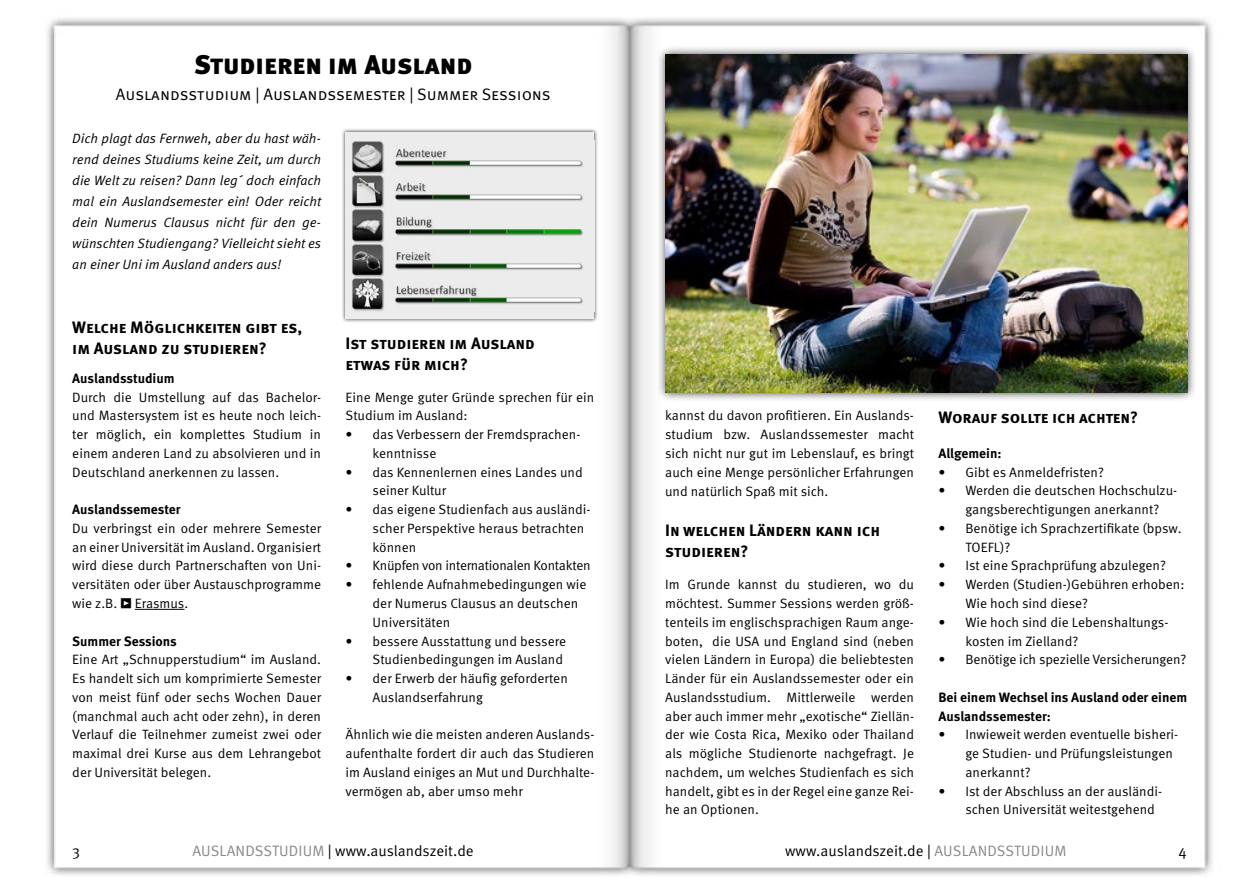
<style>
.page{position:relative;width:1259px;height:893px;background:#fff}
.page>*{position:absolute;margin:0;border:0;box-sizing:border-box;transform-origin:0 0}
.t1{font:900 27px "Meta Pro";color:#000}
.t2{font:700 16.5px/21px "Meta Pro";color:#000}
.t3{font:16.5px "Meta Pro";color:#000}
.t4{font:15px "Meta Pro";color:#000}
.t5{font:13.5px/18.8px "Meta Pro";color:#000}
.t6{font:italic 13.5px/21px "Meta Pro";color:#000;text-align:justify}
.t7{font:700 13.5px/18.8px "Meta Pro";color:#000}
.t8{font:13.5px "Meta Pro";letter-spacing:-.02em;color:#000}
.s1{color:#87888a}
</style>
<div class="page">
<img style="left:47px;top:18px;width:1165px;height:858px">
<div style="left:342px;top:128px;width:256px;height:195px;background:#000;opacity:.75"></div>
<div style="left:345px;top:132px;width:249px;height:186px;background:#ececec"></div>
<img style="left:352px;top:141px;width:231px;height:170px">
<hr style="left:135px;top:609px;width:49px;height:1px;background:#000">
<div style="left:656px;top:45px;width:540px;height:357px;background:#000;opacity:.75"></div>
<img style="left:665px;top:54px;width:522px;height:338px">
<h1 class="t1" style="left:194px;top:48px;width:280px">Studieren im Ausland</h1>
<p class="t3" style="left:116px;top:84px;width:436px">Auslandsstudium | Auslandssemester | Summer Sessions</p>
<p class="t6" style="left:72px;top:128px;width:250px">Dich plagt das Fernweh, aber du hast wäh&shy;rend deines Studiums keine Zeit, um durch die Welt zu reisen? Dann leg´ doch einfach mal ein Auslandsemester ein! Oder reicht dein Numerus Clausus nicht für den ge&shy;wünschten Studiengang? Vielleicht sieht es an einer Uni im Ausland anders aus!</p>
<p class="t2" style="left:72px;top:317px;width:231px">Welche Möglichkeiten gibt es, im Ausland zu studieren?</p>
<p class="t7" style="left:72px;top:369px;width:104px">Auslandsstudium</p>
<p class="t5" style="left:72px;top:388px;width:250px;text-align:justify">Durch die U mstellung auf das Bachelor&shy;und Mastersystem ist es heute noch leich&shy;ter möglich, ein komplettes Studium in einem anderen Land zu absolvieren und in Deutschland anerkennen zu lassen.</p>
<p class="t7" style="left:72px;top:501px;width:110px">Auslandssemester</p>
<p class="t5" style="left:72px;top:519px;width:250px;text-align:justify">Du verbringst ein oder mehrere Semester an einer U niversität im Ausland. Organisiert wird diese durch Partnerschaften von U ni&shy;versitäten oder über Austauschprogramme wie z.B. • Erasmus.</p>
<p class="t7" style="left:72px;top:632px;width:106px">Summer Sessions</p>
<p class="t5" style="left:72px;top:651px;width:250px;text-align:justify">Eine Art „Schnupperstudium“ im Ausland.<br>Es handelt sich um komprimierte Semester von meist fünf oder sechs Wochen Dauer (manchmal auch acht oder zehn), in deren Verlauf die Teilnehmer zumeist zwei oder maximal drei Kurse aus dem Lehrangebot der U niversität belegen.</p>
<p class="t2" style="left:345px;top:334px;width:191px">Ist studieren im Ausland etwas für mich?</p>
<p class="t5" style="left:345px;top:388px;width:250px">Eine Menge guter Gründe sprechen für ein<br>Studium im Ausland:</p>
<p class="t5" style="left:372px;top:426px;width:209px;text-indent:-27px">• das Verbessern der Fremdsprachen&shy;kenntnisse</p>
<p class="t5" style="left:372px;top:463px;width:212px;text-indent:-27px">• das Kennenlernen eines Landes und seiner Kultur</p>
<p class="t5" style="left:372px;top:501px;width:220px;text-indent:-27px">• das eigene Studienfach aus ausländi&shy;scher Perspektive heraus betrachten können</p>
<p class="t8" style="left:345px;top:557px;width:246px">• Knüpfen von internationalen Kontakten</p>
<p class="t5" style="left:372px;top:576px;width:215px;text-indent:-27px">• fehlende Aufnahmebedingungen wie der N umerus Clausus an deutschen<br>U niversitäten</p>
<p class="t5" style="left:345px;top:632px;width:222px;text-align:right">• bessere Ausstattung und bessere<br>Studienbedingungen im Ausland</p>
<p class="t5" style="left:372px;top:669px;width:197px;text-indent:-27px">• der Erwerb der häufig geforderten<br>Auslandserfahrung</p>
<p class="t5" style="left:345px;top:726px;width:250px;text-align:justify">Ähnlich wie die meisten anderen Auslands&shy;aufenthalte fordert dir auch das Studieren im Ausland einiges an Mut und Durchhalte&shy;vermögen ab, aber umso mehr</p>
<p class="t5" style="left:665px;top:407px;width:250px;text-align:justify">kannst du davon profitieren. Ein Auslands&shy;studium bzw. Auslandssemester macht sich nicht nur gut im Lebenslauf, es bringt auch eine Menge persönlicher Erfahrungen und natürlich Spaß mit sich.</p>
<p class="t2" style="left:665px;top:521px;width:216px">In welchen Ländern kann ich studieren?</p>
<p class="t5" style="left:665px;top:576px;width:250px;text-align:justify">I m Grunde kannst du studieren, wo du möchtest. Summer Sessions werden größ&shy;tenteils im englischsprachigen Raum ange&shy;boten, die USA und England sind (neben vielen Ländern in Europa) die beliebtesten Länder für ein Auslandssemester oder ein Auslandsstudium. Mittlerweile werden aber auch immer mehr „exotische“ Ziellän&shy;der wie Costa Rica, Mexiko oder Thailand als mögliche Studienorte nachgefragt. Je nachdem, um welches Studienfach es sich handelt, gibt es in der Regel eine ganze Rei&shy;he an Optionen.</p>
<p class="t2" style="left:938px;top:408px;width:201px">Worauf sollte ich achten?</p>
<p class="t7" style="left:938px;top:444px;width:65px">Allgemein:</p>
<p class="t5" style="left:938px;top:463px;width:167px">• Gibt es Anmeldefristen?</p>
<p class="t5" style="left:965px;top:482px;width:213px;text-indent:-27px">• Werden die deutschen Hochschulzu&shy;gangsberechtigungen anerkannt?</p>
<p class="t5" style="left:965px;top:519px;width:218px;text-indent:-27px">• Benötige ich Sprachzertifikate (bpsw.<br>TOEFL)?</p>
<p class="t5" style="left:938px;top:557px;width:229px">• Ist eine Sprachprüfung abzulegen?</p>
<p class="t5" style="left:965px;top:576px;width:220px;text-indent:-27px">• Werden (Studien-)Gebühren erhoben:<br>Wie hoch sind diese?</p>
<p class="t5" style="left:965px;top:613px;width:204px;text-indent:-27px">• Wie hoch sind die Lebenshaltungs&shy;kosten im Zielland?</p>
<p class="t8" style="left:938px;top:651px;width:249px">• Benötige ich spezielle Versicherungen?</p>
<p class="t7" style="left:938px;top:688px;width:250px">Bei einem Wechsel ins Ausland oder einem<br>Auslandssemester:</p>
<p class="t5" style="left:965px;top:726px;width:214px;text-indent:-27px">• I nwieweit werden eventuelle bisheri&shy;ge Studien- und Prüfungsleistungen anerkannt?</p>
<p class="t5" style="left:965px;top:782px;width:198px;text-indent:-27px">• Ist der Abschluss an der ausländi&shy;schen U niversität weitestgehend</p>
<p class="t4" style="left:72px;top:841px;width:9px">3</p>
<p class="t4" style="left:192px;top:841px;width:283px"><span class="s1">Auslandsstudium</span> | www.auslandszeit.de</p>
<p class="t4" style="left:785px;top:841px;width:283px">www.auslandszeit.de | <span class="s1">Auslandsstudium</span></p>
<p class="t4" style="left:1178px;top:841px;width:10px">4</p>
</div>
